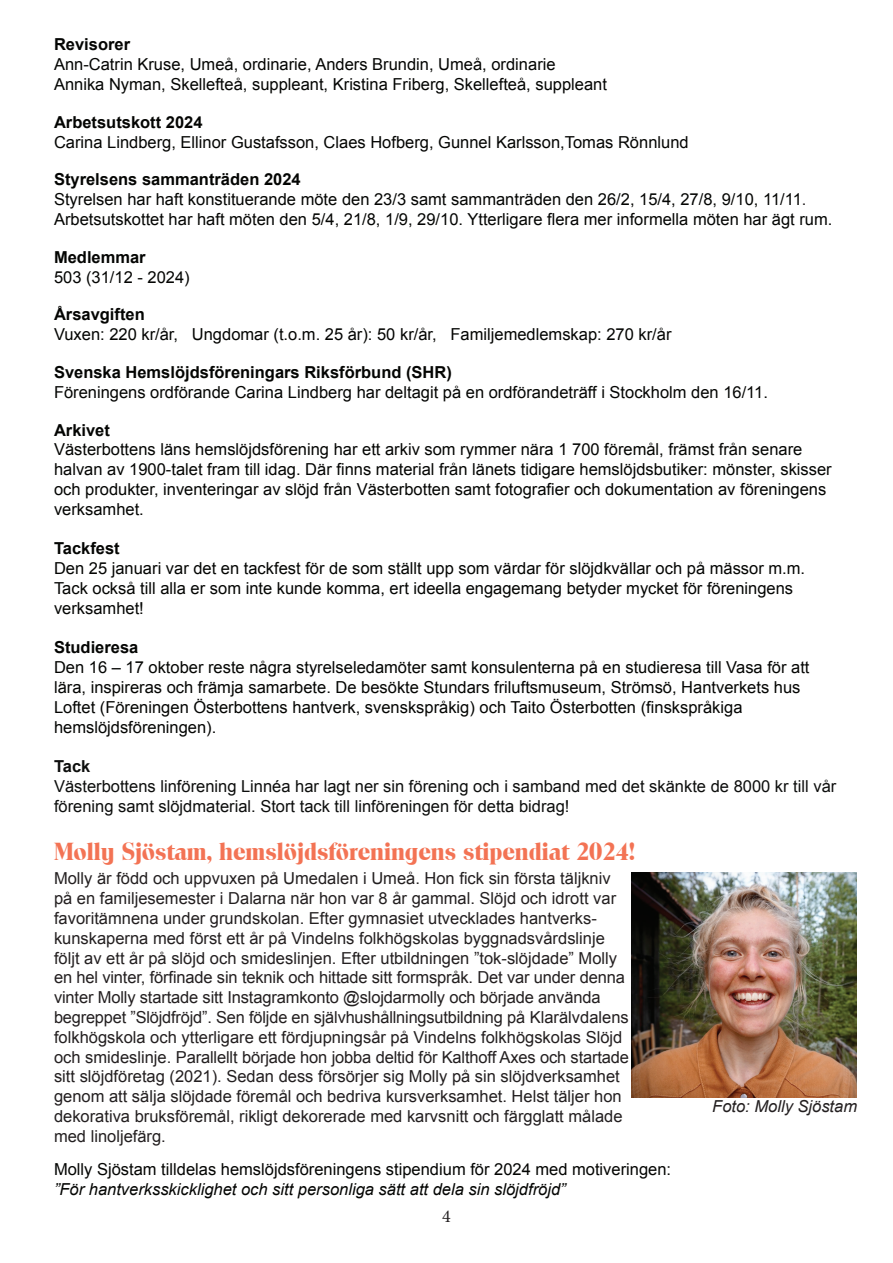
<style>
.page{position:relative;width:893px;height:1263px;background:#fff}
.page>*{position:absolute;margin:0;border:0;box-sizing:border-box;transform-origin:0 0}
.t1{font:700 24px "Toledo";color:#f37354}
.t2{font:18px "Minion Pro";color:#231f20}
.t3{font:16.5px/19.8px "Arial";color:#040503}
.t4{font:16.5px/19.8px "Arial";color:#231f20}
.t5{font:16.5px/19.8px "Arial";color:#0d0e0d}
.t6{font:700 16.5px "Arial";color:#040503}
.t7{font:italic 16.5px "Arial";color:#040503}
.t8{font:italic 16.5px "Arial";color:#231f20}
.t9{font:700 16.5px "Arial";color:#0d0e0d}
.s1{font-weight:700}
.s2{color:#231f20}
</style>
<div class="page">
<img style="left:631px;top:872px;width:225px;height:225px">
<p class="t6" style="left:54px;top:33px;width:78px">Revisorer</p>
<p class="t3" style="left:54px;top:55px;width:554px">Ann-Catrin Kruse, Umeå, ordinarie, Anders Brundin, Umeå, ordinarie<br>Annika Nyman, Skellefteå, suppleant, Kristina Friberg, Skellefteå, suppleant</p>
<p class="t6" style="left:54px;top:111px;width:150px">Arbetsutskott 2024</p>
<p class="t3" style="left:54px;top:132px;width:636px">Carina Lindberg, Ellinor Gustafsson, Claes Hofberg, Gunnel Karlsson,Tomas Rönnlund</p>
<p class="t3" style="left:54px;top:170px;width:780px"><span class="s1">Styrelsens sammanträden 2024<br></span>Styrelsen har haft konstituerande möte den 23/3 samt sammanträden den 26/2, 15/4, 27/8, 9/10, 11/11<span class="s2">.<br></span>Arbetsutskottet har haft möten den 5/4, 21/8, 1/9, 29/10. Ytterligare flera mer informella möten har ägt rum.</p>
<p class="t6" style="left:54px;top:246px;width:93px">Medlemmar</p>
<p class="t3" style="left:54px;top:267px;width:137px">503 (31/12 - 2024)</p>
<p class="t6" style="left:54px;top:303px;width:92px">Årsavgiften</p>
<p class="t3" style="left:54px;top:325px;width:619px">Vuxen: 220 kr/år, Ungdomar (t.o.m. 25 år): 50 kr/år, Familjemedlemskap: 270 kr/år</p>
<p class="t6" style="left:54px;top:361px;width:399px">Svenska Hemslöjdsföreningars Riksförbund (SHR)</p>
<p class="t3" style="left:54px;top:382px;width:715px">Föreningens ordförande Carina Lindberg har deltagit på en ordförandeträff i Stockholm den 16/11.</p>
<p class="t6" style="left:54px;top:419px;width:57px">Arkivet</p>
<p class="t3" style="left:54px;top:440px;width:779px">Västerbottens läns hemslöjdsförening har ett arkiv som rymmer nära 1 700 föremål, främst från senare halvan av 1900-talet fram till idag. Där finns material från länets tidigare hemslöjdsbutiker: mönster, skisser och produkter, inventeringar av slöjd från Västerbotten samt fotografier och dokumentation av föreningens verksamhet.</p>
<p class="t6" style="left:54px;top:537px;width:67px">Tackfest</p>
<p class="t3" style="left:54px;top:559px;width:753px">Den 25 januari var det en tackfest för de som ställt upp som värdar för slöjdkvällar och på mässor m.m.<br>Tack också till alla er som inte kunde komma, ert ideella engagemang betyder mycket för föreningens verksamhet!</p>
<p class="t6" style="left:54px;top:636px;width:86px">Studieresa</p>
<p class="t3" style="left:54px;top:658px;width:757px">Den 16 – 17 oktober reste några styrelseledamöter samt konsulenterna på en studieresa till Vasa för att lära, inspireras och främja samarbete. De besökte Stundars friluftsmuseum, Strömsö, Hantverkets hus Loftet (Föreningen Österbottens hantverk, svenskspråkig) och Taito Österbotten (finskspråkiga hemslöjdsföreningen).</p>
<p class="t9" style="left:54px;top:755px;width:38px">Tack</p>
<p class="t5" style="left:54px;top:776px;width:784px">Västerbottens linförening Linnéa har lagt ner sin förening och i samband med det skänkte de 8000 kr till vår förening samt slöjdmaterial. Stort tack till linföreningen för detta bidrag!</p>
<h1 class="t1" style="left:54px;top:837px;width:582px">Molly Sjöstam, hemslöjdsföreningens stipendiat 2024!</h1>
<p class="t4" style="left:54px;top:869px;width:577px">Molly är född och uppvuxen på Umedalen i Umeå. Hon fick sin första täljkniv på en familjesemester i Dalarna när hon var 8 år gammal. Slöjd och idrott var favoritämnena under grundskolan. Efter gymnasiet utvecklades hantverks&shy;kunskaperna med först ett år på Vindelns folkhögskolas byggnadsvårdslinje följt av ett år på slöjd och smideslinjen. Efter utbildningen ”tok-slöjdade” Molly en hel vinter, förfinade sin teknik och hittade sitt formspråk. Det var under denna vinter Molly startade sitt Instagramkonto @slojdarmolly och började använda begreppet ”Slöjdfröjd”. Sen följde en självhushållningsutbildning på Klarälvdalens folkhögskola och ytterligare ett fördjupningsår på Vindelns folkhögskolas Slöjd och smideslinje. Parallellt började hon jobba deltid för Kalthoff Axes och startade sitt slöjdföretag (2021). Sedan dess försörjer sig Molly på sin slöjdverksamhet genom att sälja slöjdade föremål och bedriva kursverksamhet. Helst täljer hon dekorativa bruksföremål, rikligt dekorerade med karvsnitt och färgglatt målade med linoljefärg.</p>
<p class="t3" style="left:54px;top:1160px;width:619px">Molly Sjöstam tilldelas hemslöjdsföreningens stipendium för 2024 med motiveringen:</p>
<p class="t7" style="left:54px;top:1179px;width:513px">”För hantverksskicklighet och sitt personliga sätt att dela sin slöjdfröjd”</p>
<p class="t2" style="left:442px;top:1204px;width:10px">4</p>
<p class="t8" style="left:712px;top:1096px;width:146px">Foto: Molly Sjöstam</p>
</div>
